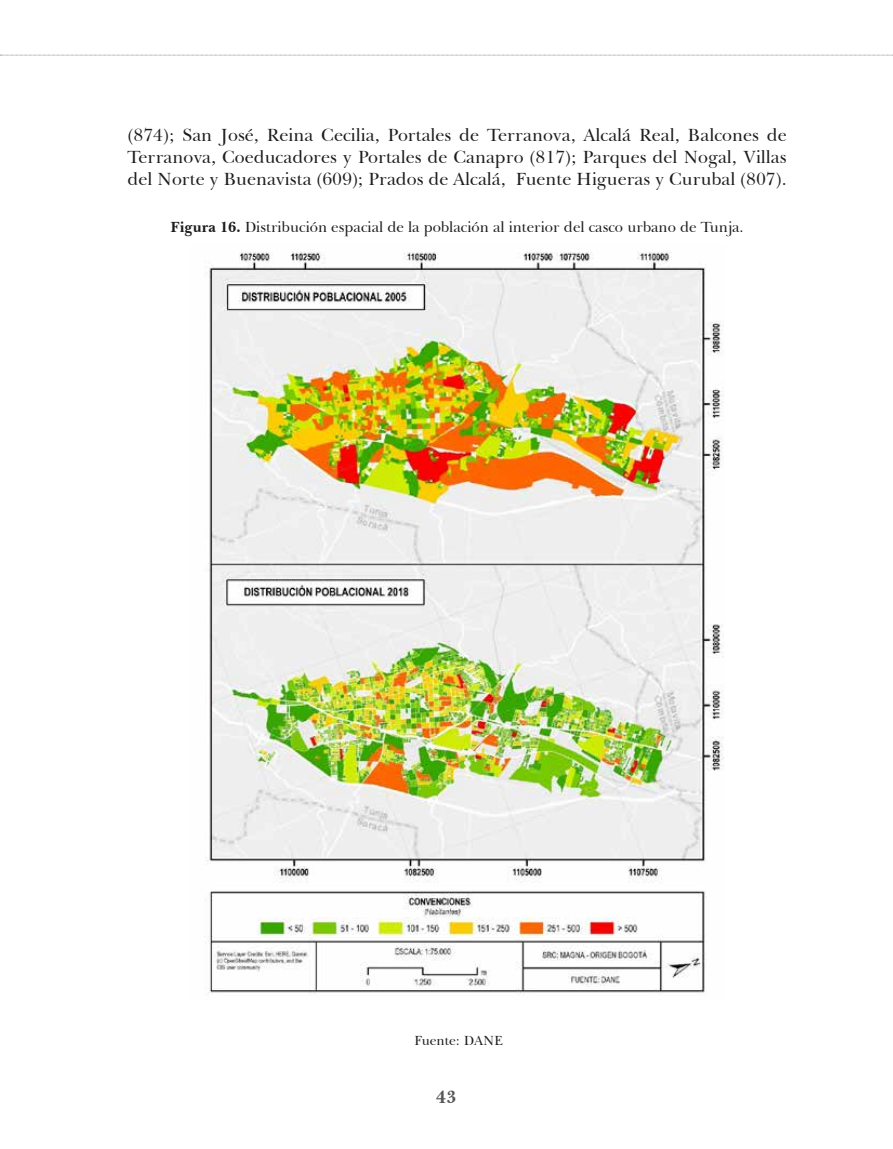
<style>
.page{position:relative;width:893px;height:1149px;background:#fff}
.page>*{position:absolute;margin:0;border:0;box-sizing:border-box;transform-origin:0 0}
.t1{font:18px/21.6px "Baskerville BT";color:#1d1d1b;text-align:justify}
.t2{font:700 18px "Baskerville BT";color:#575756}
.t3{font:15px "Baskerville BT";color:#1d1d1b}
.t4{font:13.5px "Baskerville BT";color:#1d1d1b}
.s1{font-weight:700}
</style>
<div class="page">
<svg style="left:0;top:55px;width:893px;height:1px"></svg>
<img style="left:204px;top:252px;width:520px;height:741px">
<p class="t1" style="left:128px;top:124px;width:661px">(874); San José, Reina Cecilia, Portales de Terranova, Alcalá Real, Balcones de Terranova, Coeducadores y Portales de Canapro (817); Parques del Nogal, Villas del Norte y Buenavista (609); Prados de Alcalá, Fuente Higueras y Curubal (807).</p>
<p class="t3" style="left:171px;top:218px;width:575px"><span class="s1">Figura 16.</span> Distribución espacial de la población al interior del casco urbano de Tunja.</p>
<p class="t4" style="left:414px;top:1031px;width:90px">Fuente: DANE</p>
<p class="t2" style="left:436px;top:1085px;width:22px">43</p>
</div>
